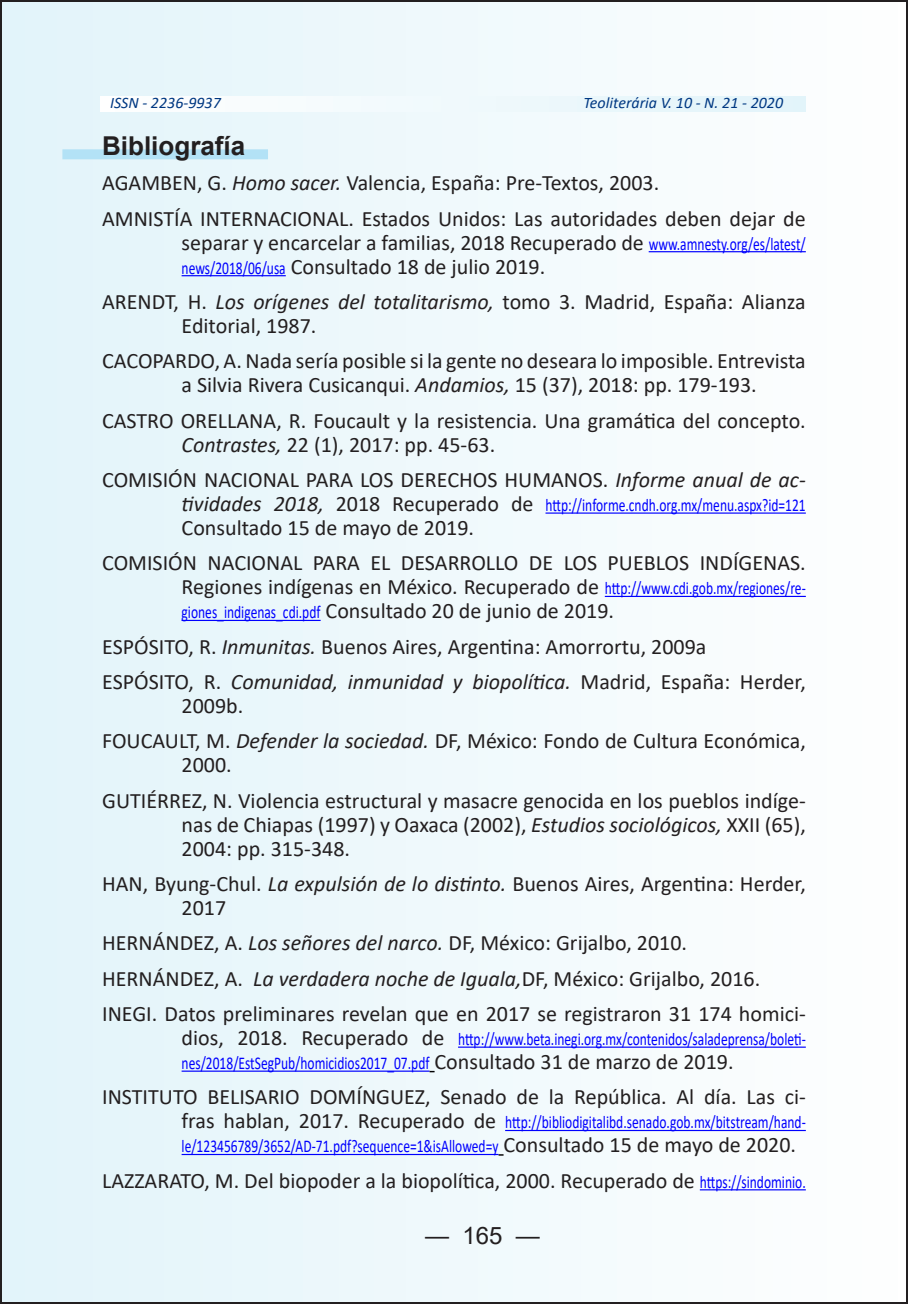
<style>
.page{position:relative;width:908px;height:1304px;background:#fff}
.page>*{position:absolute;margin:0;border:0;box-sizing:border-box;transform-origin:0 0}
.t1{font:700 26px "Arial";color:#231f20}
.t2{font:24px "Arial";color:#231f20}
.t3{font:22px/35.4px "Calibri";color:#231f20}
.t4{font:18px/24px "Calibri";color:#00f;scale:.75 1}
.t5{font:italic 16px "Calibri";color:#003882}
.s1{font-style:italic}
.s2{font-size:18px;color:#00f}
.s3{font-style:italic;font-size:22px;color:#231f20}
.s4{font-size:22px;color:#231f20}
</style>
<div class="page">
<div style="left:1px;top:1px;width:905px;height:1302px;background:linear-gradient(to right,#e1f4fa,#fefefe)"></div>
<svg style="left:100px;top:96px;width:705px;height:15px"></svg>
<div style="left:62px;top:149px;width:206px;height:10px;background:#b3e2f6"></div>
<hr style="left:648px;top:251px;width:157px;height:1px;background:#00f">
<hr style="left:181px;top:275px;width:105px;height:1px;background:#00f">
<hr style="left:545px;top:512px;width:260px;height:2px;background:#00f">
<hr style="left:604px;top:596px;width:201px;height:1px;background:#00f">
<hr style="left:181px;top:620px;width:139px;height:1px;background:#00f">
<hr style="left:458px;top:1047px;width:347px;height:1px;background:#00f">
<hr style="left:181px;top:1071px;width:248px;height:1px;background:#00f">
<hr style="left:505px;top:1130px;width:300px;height:1px;background:#00f">
<hr style="left:181px;top:1154px;width:317px;height:1px;background:#00f">
<hr style="left:699px;top:1189px;width:106px;height:1px;background:#00f">
<p class="t5" style="left:110px;top:92px;width:112px">ISSN - 2236-9937</p>
<p class="t5" style="left:583px;top:92px;width:201px">Teoliterária V. 10 - N. 21 - 2020</p>
<p class="t1" style="left:102px;top:128px;width:145px">Bibliografía</p>
<p class="t3" style="left:102px;top:165px;width:704px">AGAMBEN, G. <span class="s1">Homo sacer.</span> Valencia, España: Pre-Textos, 2003.<br>AMNISTÍA INTERNACIONAL. Estados Unidos: Las autoridades deben dejar de</p>
<p class="t3" style="left:181px;top:230px;width:625px;line-height:24px">separar y encarcelar a familias, 2018 Recuperado de <span class="s2">www.amnesty.org/es/latest/ news/2018/06/usa</span> Consultado 18 de julio 2019.</p>
<p class="t3" style="left:181px;top:289px;width:625px;line-height:24px;text-indent:-79px">ARENDT, H. <span class="s1">Los orígenes del totalitarismo,</span> tomo 3. Madrid, España: Alianza<br>Editorial, 1987.</p>
<p class="t3" style="left:181px;top:348px;width:625px;line-height:24px;text-indent:-79px">CACOPARDO, A. Nada sería posible si la gente no deseara lo imposible. Entrevista a Silvia Rivera Cusicanqui. <span class="s1">Andamios,</span> 15 (37), 2018: pp. 179-193.</p>
<p class="t3" style="left:181px;top:408px;width:625px;line-height:24px;text-indent:-79px">CASTRO ORELLANA, R. Foucault y la resistencia. Una gramática del concepto.<br><span class="s1">Contrastes,</span> 22 (1), 2017: pp. 45-63.</p>
<p class="t3" style="left:102px;top:461px;width:704px">COMISIÓN NACIONAL PARA LOS DERECHOS HUMANOS. <span class="s1">Informe anual de ac-</span></p>
<p class="t4" style="left:181px;top:493px;width:833px"><span class="s3">tividades 2018,</span> <span class="s4">2018 Recuperado de</span> http://informe.cndh.org.mx/menu.aspx?id=121</p>
<p class="t3" style="left:102px;top:509px;width:704px;text-indent:79px">Consultado 15 de mayo de 2019.<br>COMISIÓN NACIONAL PARA EL DESARROLLO DE LOS PUEBLOS INDÍGENAS.</p>
<p class="t3" style="left:181px;top:575px;width:625px;line-height:24px">Regiones indígenas en México. Recuperado de <span class="s2">http://www.cdi.gob.mx/regiones/re&shy;giones_indigenas_cdi.pdf</span> Consultado 20 de junio de 2019.</p>
<p class="t3" style="left:102px;top:628px;width:704px">ESPÓSITO, R. <span class="s1">Inmunitas.</span> Buenos Aires, Argentina: Amorrortu, 2009a<br>ESPÓSITO, R. <span class="s1">Comunidad, inmunidad y biopolítica.</span> Madrid, España: Herder,</p>
<p class="t3" style="left:102px;top:687px;width:704px;text-indent:79px">2009b.<br>FOUCAULT, M. <span class="s1">Defender la sociedad.</span> DF, México: Fondo de Cultura Económica,</p>
<p class="t3" style="left:102px;top:747px;width:704px;text-indent:79px">2000.<br>GUTIÉRREZ, N. Violencia estructural y masacre genocida en los pueblos indíge-</p>
<p class="t3" style="left:181px;top:812px;width:625px;line-height:24px">nas de Chiapas (1997) y Oaxaca (2002), <span class="s1">Estudios sociológicos,</span> XXII (65),<br>2004: pp. 315-348.</p>
<p class="t3" style="left:181px;top:871px;width:625px;line-height:24px;text-indent:-79px">HAN, Byung-Chul. <span class="s1">La expulsión de lo distinto.</span> Buenos Aires, Argentina: Herder,<br>2017</p>
<p class="t3" style="left:102px;top:925px;width:704px">HERNÁNDEZ, A. <span class="s1">Los señores del narco.</span> DF, México: Grijalbo, 2010.<br>HERNÁNDEZ, A. <span class="s1">La verdadera noche de Iguala,</span>DF, México: Grijalbo, 2016.<br>INEGI. Datos preliminares revelan que en 2017 se registraron 31 174 homici-</p>
<p class="t4" style="left:181px;top:1027px;width:833px"><span class="s4">dios, 2018. Recuperado de</span> http://www.beta.inegi.org.mx/contenidos/saladeprensa/boleti&shy;nes/2018/EstSegPub/homicidios2017_07.pdf <span class="s4">Consultado 31 de marzo de 2019.</span></p>
<p class="t3" style="left:102px;top:1079px;width:704px">INSTITUTO BELISARIO DOMÍNGUEZ, Senado de la República. Al día. Las ci-</p>
<p class="t4" style="left:181px;top:1110px;width:833px"><span class="s4">fras hablan, 2017. Recuperado de</span> http://bibliodigitalibd.senado.gob.mx/bitstream/hand&shy;le/123456789/3652/AD-71.pdf?sequence=1&amp;isAllowed=y <span class="s4">Consultado 15 de mayo de 2020.</span></p>
<p class="t3" style="left:102px;top:1162px;width:704px">LAZZARATO, M. Del biopoder a la biopolítica, 2000. Recuperado de <span class="s2">https://sindominio.</span></p>
<p class="t2" style="left:425px;top:1218px;width:116px">— 165 —</p>
</div>
